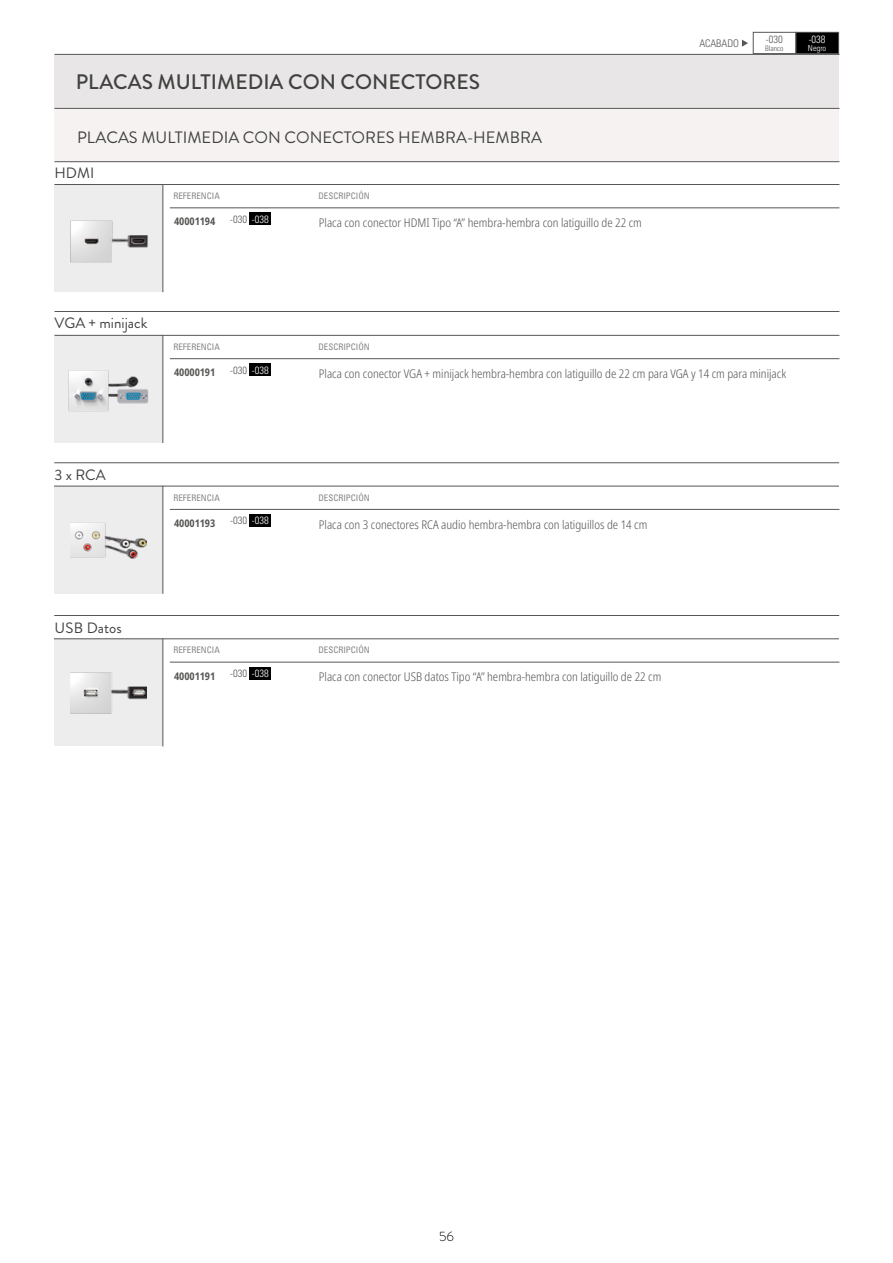
<style>
.page{position:relative;width:893px;height:1263px;background:#fff}
.page>*{position:absolute;margin:0;border:0;box-sizing:border-box;transform-origin:0 0}
.t1{font:500 21px "Brandon Grotesque";color:#414240}
.t2{font:16.5px "Brandon Grotesque";color:#414240}
.t3{font:15px "Brandon Grotesque";color:#414240}
.t4{font:300 13.5px "Brandon Grotesque";color:#000}
.t5{font:300 condensed 12px "Noto Sans";color:#575756}
.t6{font:300 condensed 10.5px "Univers LT Std";color:#575756}
.t7{font:700 condensed 10.5px "Noto Sans";letter-spacing:-.01em;color:#575756}
.t8{font:300 condensed 10.5px "Univers LT Std";color:#fff}
.t9{font:condensed 9px "Univers LT Std";color:#878787}
.t10{font:300 condensed 8.25px "Univers LT Std";color:#fff}
.t11{font:300 condensed 7.5px "Univers LT Std";color:#575756}
.s1{color:#fff}
</style>
<div class="page">
<div style="left:753px;top:32px;width:43px;height:22px;background:#fff;border:1px solid #575756"></div>
<div style="left:796px;top:32px;width:43px;height:22px;background:#000"></div>
<div style="left:796px;top:32px;width:43px;height:22px;border:1px solid #575756"></div>
<svg style="left:742px;top:40px;width:6px;height:7px"></svg>
<div style="left:54px;top:108px;width:785px;height:53px;background:#f5f2f1"></div>
<div style="left:54px;top:638px;width:109px;height:108px;background:#ededed"></div>
<hr style="left:170px;top:662px;width:669px;height:1px;background:#575756">
<hr style="left:162px;top:638px;width:1px;height:108px;background:#575756">
<div style="left:54px;top:486px;width:109px;height:108px;background:#ededed"></div>
<hr style="left:170px;top:509px;width:669px;height:1px;background:#575756">
<hr style="left:162px;top:486px;width:1px;height:108px;background:#575756">
<hr style="left:54px;top:462px;width:785px;height:1px;background:#575756">
<hr style="left:54px;top:615px;width:785px;height:1px;background:#575756">
<hr style="left:54px;top:486px;width:785px;height:1px;background:#575756">
<hr style="left:54px;top:638px;width:785px;height:1px;background:#575756">
<div style="left:55px;top:54px;width:784px;height:55px;background:#e8e6e7"></div>
<hr style="left:55px;top:108px;width:784px;height:1px;background:#575756">
<hr style="left:55px;top:54px;width:784px;height:1px;background:#575756">
<hr style="left:55px;top:161px;width:784px;height:1px;background:#575756">
<hr style="left:55px;top:311px;width:784px;height:1px;background:#575756">
<div style="left:54px;top:184px;width:109px;height:108px;background:#ededed"></div>
<div style="left:54px;top:335px;width:109px;height:108px;background:#ededed"></div>
<hr style="left:54px;top:184px;width:785px;height:1px;background:#575756">
<hr style="left:54px;top:335px;width:785px;height:1px;background:#575756">
<hr style="left:170px;top:208px;width:669px;height:1px;background:#575756">
<hr style="left:170px;top:358px;width:669px;height:1px;background:#575756">
<hr style="left:162px;top:184px;width:1px;height:108px;background:#575756">
<hr style="left:162px;top:335px;width:1px;height:108px;background:#575756">
<div style="left:250px;top:213px;width:21px;height:12px;background:#000"></div>
<div style="left:250px;top:363px;width:21px;height:13px;background:#000"></div>
<div style="left:250px;top:514px;width:21px;height:13px;background:#000"></div>
<div style="left:250px;top:667px;width:21px;height:13px;background:#000"></div>
<img style="left:70px;top:220px;width:78px;height:43px">
<img style="left:68px;top:370px;width:81px;height:42px">
<img style="left:70px;top:672px;width:76px;height:42px">
<img style="left:70px;top:522px;width:76px;height:37px">
<h1 class="t1" style="left:76px;top:67px;width:406px">PLACAS MULTIMEDIA CON CONECTORES</h1>
<h2 class="t2" style="left:77px;top:126px;width:466px">PLACAS MULTIMEDIA CON CONECTORES HEMBRA-HEMBRA</h2>
<p class="t3" style="left:54px;top:163px;width:41px">HDMI</p>
<p class="t9" style="left:173px;top:190px;width:48px">REFERENCIA</p>
<p class="t7" style="left:174px;top:214px;width:43px">40001194</p>
<p class="t6" style="left:230px;top:213px;width:40px">-030 <span class="s1">-038</span></p>
<p class="t3" style="left:54px;top:313px;width:95px">VGA + minijack</p>
<p class="t9" style="left:173px;top:341px;width:48px">REFERENCIA</p>
<p class="t9" style="left:318px;top:190px;width:53px">DESCRIPCIÓN</p>
<p class="t5" style="left:319px;top:214px;width:324px">Placa con conector HDMI Tipo “A” hembra-hembra con latiguillo de 22 cm</p>
<p class="t9" style="left:318px;top:341px;width:53px">DESCRIPCIÓN</p>
<p class="t6" style="left:766px;top:33px;width:18px">-030</p>
<p class="t11" style="left:765px;top:44px;width:20px">Blanco</p>
<p class="t6" style="left:699px;top:37px;width:41px">ACABADO</p>
<p class="t8" style="left:809px;top:33px;width:18px">-038</p>
<p class="t10" style="left:808px;top:43px;width:20px">Negro</p>
<p class="t3" style="left:54px;top:465px;width:53px">3 x RCA</p>
<p class="t3" style="left:55px;top:617px;width:69px">USB Datos</p>
<p class="t7" style="left:174px;top:365px;width:43px">40000191</p>
<p class="t6" style="left:230px;top:364px;width:40px">-030 <span class="s1">-038</span></p>
<p class="t9" style="left:173px;top:492px;width:48px">REFERENCIA</p>
<p class="t5" style="left:319px;top:365px;width:469px">Placa con conector VGA + minijack hembra-hembra con latiguillo de 22 cm para VGA y 14 cm para minijack</p>
<p class="t9" style="left:318px;top:492px;width:53px">DESCRIPCIÓN</p>
<p class="t6" style="left:230px;top:514px;width:40px">-030 <span class="s1">-038</span></p>
<p class="t7" style="left:174px;top:516px;width:43px">40001193</p>
<p class="t5" style="left:319px;top:516px;width:330px">Placa con 3 conectores RCA audio hembra-hembra con latiguillos de 14 cm</p>
<p class="t9" style="left:173px;top:645px;width:48px">REFERENCIA</p>
<p class="t9" style="left:318px;top:644px;width:53px">DESCRIPCIÓN</p>
<p class="t6" style="left:230px;top:667px;width:40px">-030 <span class="s1">-038</span></p>
<p class="t7" style="left:174px;top:668px;width:43px">40001191</p>
<p class="t5" style="left:319px;top:668px;width:344px">Placa con conector USB datos Tipo “A” hembra-hembra con latiguillo de 22 cm</p>
<p class="t4" style="left:439px;top:1227px;width:16px">56</p>
</div>
